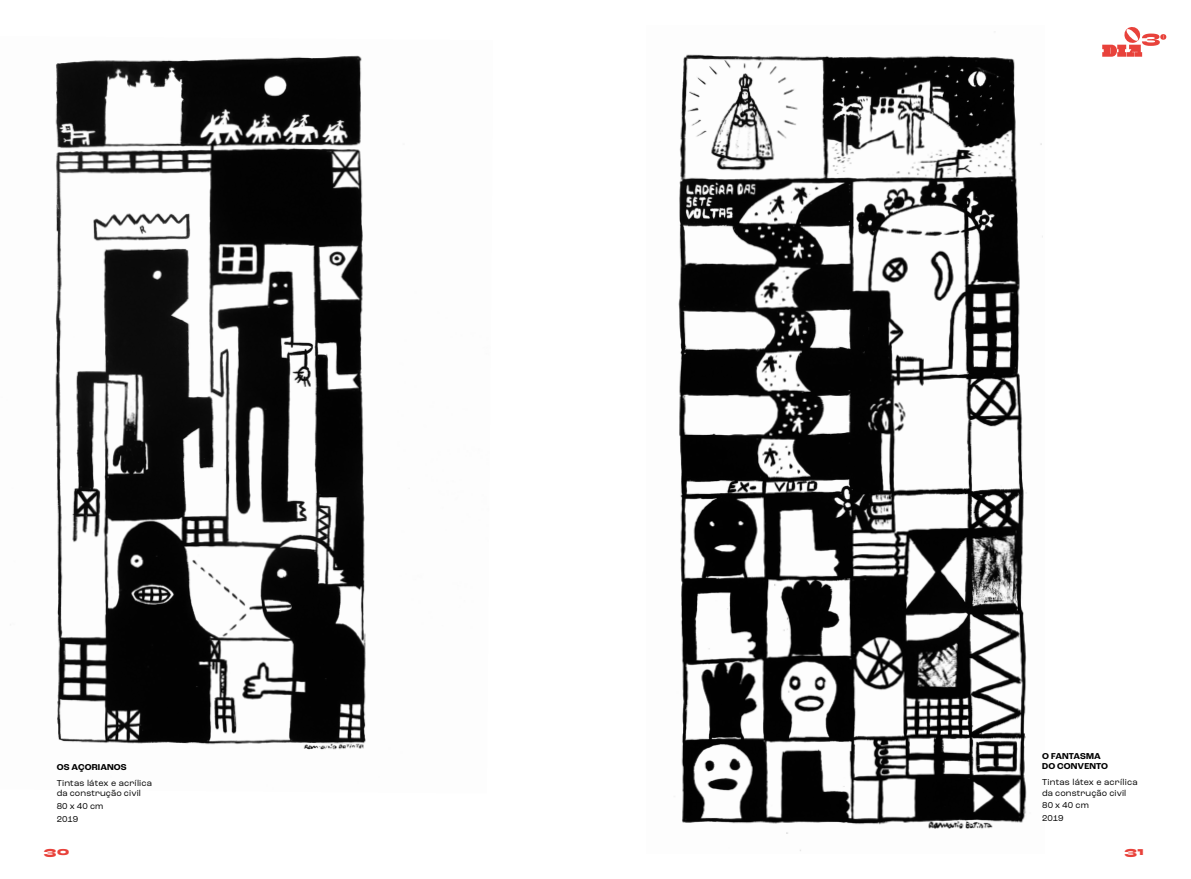
<style>
.page{position:relative;width:1191px;height:879px;background:#fff}
.page>*{position:absolute;margin:0;border:0;box-sizing:border-box;transform-origin:0 0}
.t1{font:800 12px "Syne";color:#e8423b}
.t2{font:9px/10px "Roc Grotesk";letter-spacing:.015em;color:#000}
.t3{font:700 9px/10px "Roc Grotesk";letter-spacing:.01em;color:#000}
</style>
<div class="page">
<svg style="left:1102px;top:27px;width:64px;height:30px"></svg>
<img style="left:55px;top:55px;width:311px;height:695px">
<img style="left:678px;top:31px;width:365px;height:820px">
<p class="t3" style="left:57px;top:762px;width:72px">OS AÇORIANOS</p>
<p class="t2" style="left:57px;top:778px;width:97px">Tintas látex e acrílica da construção civil</p>
<p class="t2" style="left:57px;top:799px;width:48px;line-height:12.8px">80 x 40 cm<br>2019</p>
<p class="t3" style="left:1042px;top:751px;width:68px">O FANTASMA<br>DO CONVENTO</p>
<p class="t2" style="left:1042px;top:777px;width:97px">Tintas látex e acrílica da construção civil</p>
<p class="t2" style="left:1042px;top:799px;width:48px;line-height:12.8px">80 x 40 cm<br>2019</p>
<h1 class="t1" style="left:44px;top:843px;width:27px">30</h1>
<h1 class="t1" style="left:1124px;top:843px;width:21px">31</h1>
</div>
